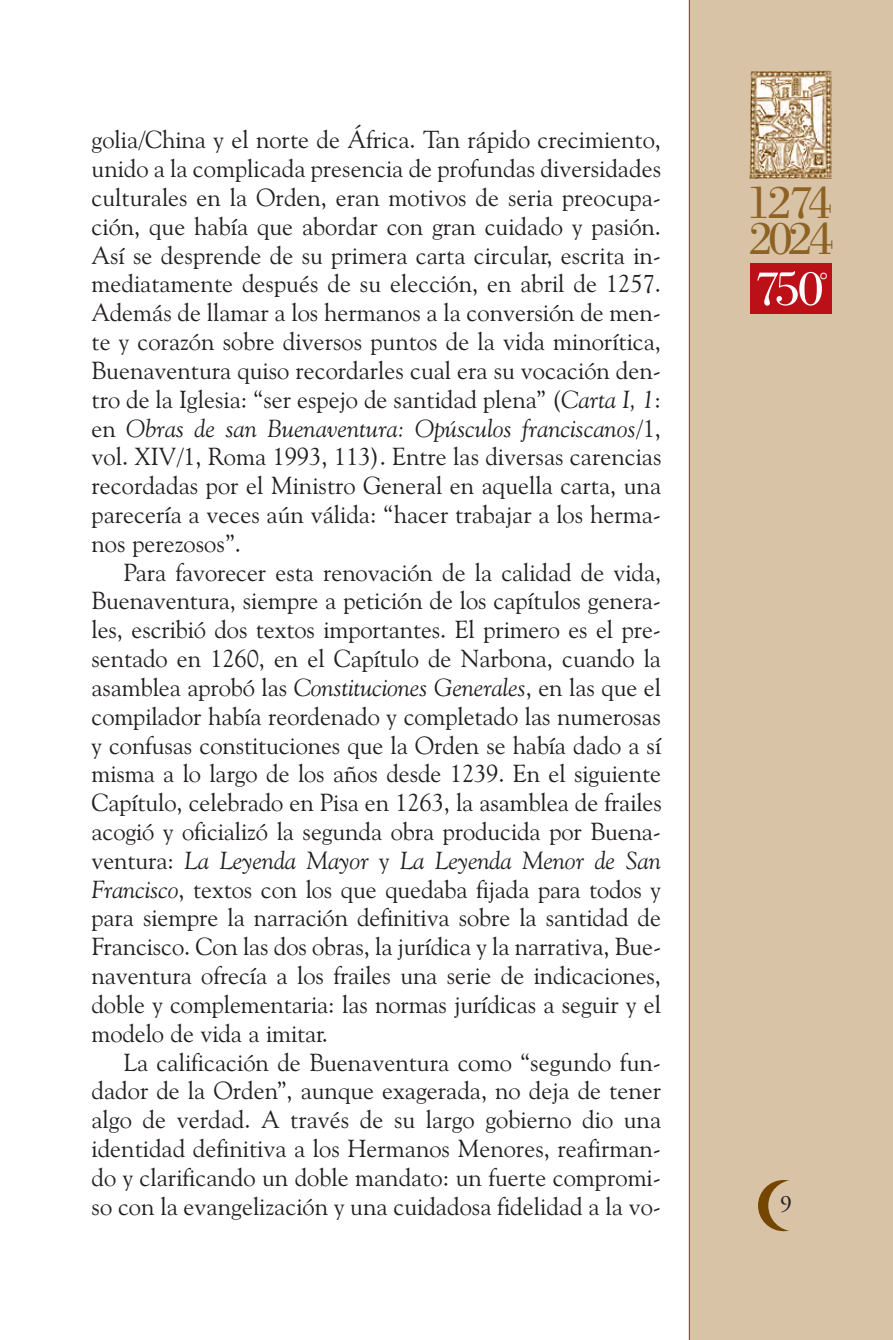
<style>
.page{position:relative;width:893px;height:1340px;background:#fff}
.page>*{position:absolute;margin:0;border:0;box-sizing:border-box;transform-origin:0 0}
.t1{font:51.98px "Bodoni BT";color:#fff}
.t2{font:49.5px/36.2px "Bodoni BT";letter-spacing:-.08em;color:#8d6223}
.t3{font:24.75px/28.8px "Goudy Old Style BT";color:#231f20;text-align:justify}
.t4{font:23.62px "Adobe Garamond";color:#231f20}
.s1{font-style:italic}
</style>
<div class="page">
<div style="left:689px;top:0;width:204px;height:1339px;background:#d9c3a7"></div>
<div style="left:750px;top:263px;width:81px;height:50px;background:#bb1018"></div>
<hr style="left:689px;top:0;width:1px;height:1339px;background:#744600">
<div style="left:758px;top:1179px;width:51px;height:52px;background:#744600;border-radius:50%"></div>
<div style="left:768px;top:1179px;width:51px;height:52px;background:#d9c3a7;border-radius:50%"></div>
<img style="left:749px;top:70px;width:83px;height:109px">
<p class="t3" style="left:92px;top:127px;width:572px">golia/China y el norte de África. Tan rápido crecimiento, unido a la complicada presencia de profundas diversidades culturales en la Orden, eran motivos de seria preocupa&shy;ción, que había que abordar con gran cuidado y pasión.<br>Así se desprende de su primera carta circular, escrita in&shy;mediatamente después de su elección, en abril de 1257.<br>Además de llamar a los hermanos a la conversión de men&shy;te y corazón sobre diversos puntos de la vida minorítica, Buenaventura quiso recordarles cual era su vocación den&shy;tro de la Iglesia: “ser espejo de santidad plena” (<span class="s1">Carta I, 1</span>: en <span class="s1">Obras de san Buenaventura: Opúsculos franciscanos</span>/1, vol. XIV/1, Roma 1993, 113). Entre las diversas carencias recordadas por el Ministro General en aquella carta, una parecería a veces aún válida: “hacer trabajar a los herma&shy;nos perezosos”.</p>
<p class="t3" style="left:92px;top:559px;width:572px;text-indent:32px">Para favorecer esta renovación de la calidad de vida, Buenaventura, siempre a petición de los capítulos genera&shy;les, escribió dos textos importantes. El primero es el pre&shy;sentado en 1260, en el Capítulo de Narbona, cuando la asamblea aprobó las <span class="s1">Constituciones Generales</span>, en las que el compilador había reordenado y completado las numerosas y confusas constituciones que la Orden se había dado a sí misma a lo largo de los años desde 1239. En el siguiente Capítulo, celebrado en Pisa en 1263, la asamblea de frailes acogió y oficializó la segunda obra producida por Buena&shy;ventura: <span class="s1">La Leyenda Mayor</span> y <span class="s1">La Leyenda Menor de San Francisco</span>, textos con los que quedaba fijada para todos y para siempre la narración definitiva sobre la santidad de Francisco. Con las dos obras, la jurídica y la narrativa, Bue&shy;naventura ofrecía a los frailes una serie de indicaciones, doble y complementaria: las normas jurídicas a seguir y el modelo de vida a imitar.</p>
<p class="t3" style="left:92px;top:1049px;width:571px;text-indent:32px">La calificación de Buenaventura como “segundo fun&shy;dador de la Orden”, aunque exagerada, no deja de tener algo de verdad. A través de su largo gobierno dio una identidad definitiva a los Hermanos Menores, reafirman&shy;do y clarificando un doble mandato: un fuerte compromi&shy;so con la evangelización y una cuidadosa fidelidad a la vo-</p>
<h2 class="t2" style="left:747px;top:189px;width:89px">1274<br>2024</h2>
<h1 class="t1" style="left:755px;top:270px;width:74px">750<sup>°</sup></h1>
<p class="t4" style="left:780px;top:1193px;width:13px">9</p>
</div>
